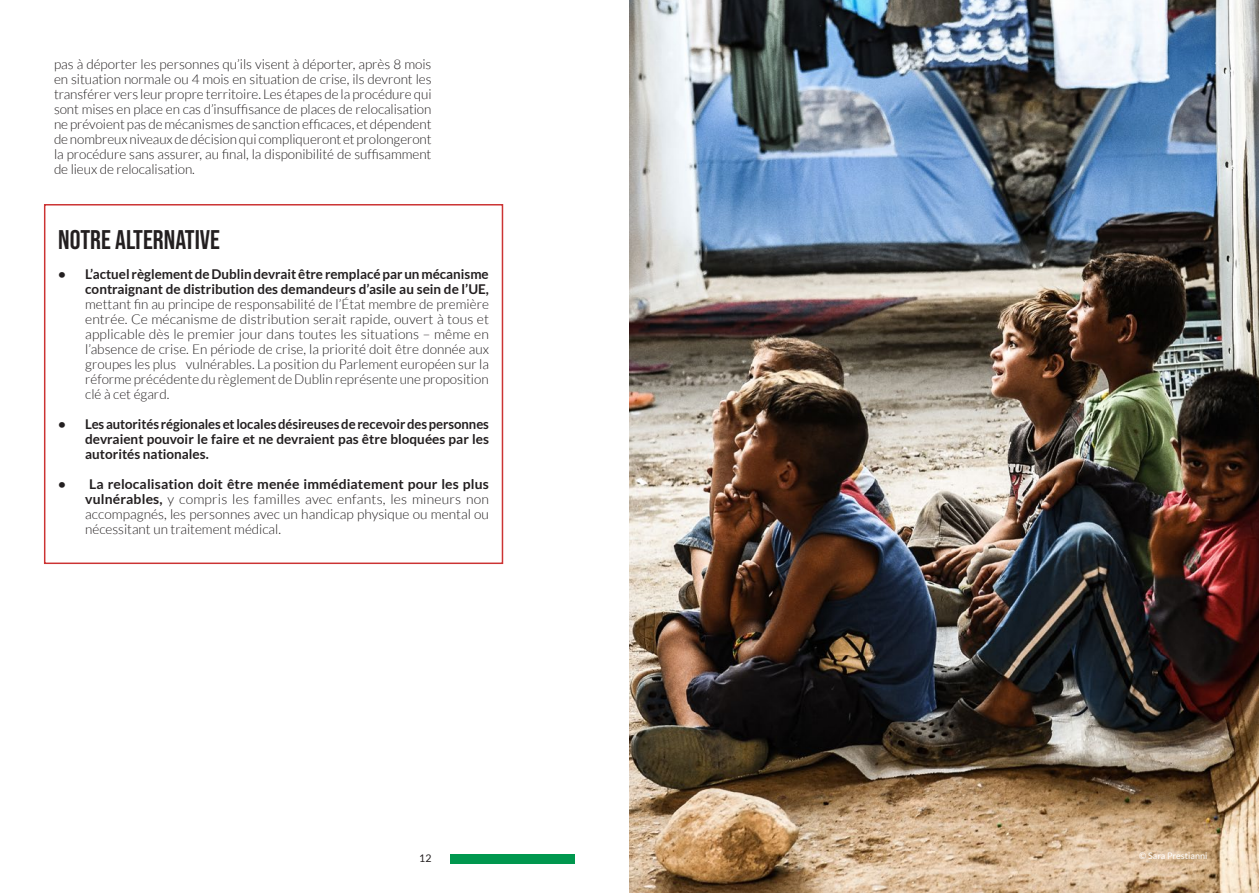
<style>
.page{position:relative;width:1259px;height:893px;background:#fff}
.page>*{position:absolute;margin:0;border:0;box-sizing:border-box;transform-origin:0 0}
.bodyText{font:27px "Bebas Neue";color:#231f20}
.bodyText-2{font:300 13.5px/15px "Lato";color:#231f20;text-align:justify}
.t1{font:700 13.5px/15px "Lato";color:#231f20;text-align:justify}
.t2{font:10.5px "Lato";color:#231f20}
.body_text{font:9px "Lato";color:#fff}
.s1{font-weight:700}
</style>
<div class="page">
<div style="left:450px;top:854px;width:125px;height:9px;background:#00974e"></div>
<div style="left:44px;top:204px;width:459px;height:360px;border:2px solid #c33"></div>
<img style="left:629px;top:0;width:630px;height:893px">
<p class="bodyText-2" style="left:54px;top:57px;width:379px">pas à déporter les personnes qu’ils visent à déporter, après 8 mois en situation normale ou 4 mois en situation de crise, ils devront les transférer vers leur propre territoire. Les étapes de la procédure qui sont mises en place en cas d’insuffisance de places de relocalisation ne prévoient pas de mécanismes de sanction efficaces, et dépendent de nombreux niveaux de décision qui compliqueront et prolongeront la procédure sans assurer, au final, la disponibilité de suffisamment de lieux de relocalisation.</p>
<p class="bodyText" style="left:58px;top:224px;width:163px">NOTRE ALTERNATIVE</p>
<p class="bodyText-2" style="left:85px;top:267px;width:405px;text-indent:-27px"><span class="s1">• L’actuel règlement de Dublin devrait être remplacé par un mécanisme contraignant de distribution des demandeurs d’asile au sein de l’UE, </span>mettant fin au principe de responsabilité de l’État membre de première entrée. Ce mécanisme de distribution serait rapide, ouvert à tous et applicable dès le premier jour dans toutes les situations – même en l’absence de crise. En période de crise, la priorité doit être donnée aux groupes les plus vulnérables. La position du Parlement européen sur la réforme précédente du règlement de Dublin représente une proposition clé à cet égard.</p>
<p class="t1" style="left:85px;top:416px;width:405px;text-indent:-27px">• Les autorités régionales et locales désireuses de recevoir des personnes devraient pouvoir le faire et ne devraient pas être bloquées par les autorités nationales.</p>
<p class="bodyText-2" style="left:85px;top:477px;width:405px;text-indent:-27px"><span class="s1">• La relocalisation doit être menée immédiatement pour les plus vulnérables,</span> y compris les familles avec enfants, les mineurs non accompagnés, les personnes avec un handicap physique ou mental ou nécessitant un traitement médical.</p>
<p class="t2" style="left:419px;top:852px;width:14px">12</p>
<p class="body_text" style="left:1139px;top:850px;width:70px">© Sara Prestianni</p>
</div>
